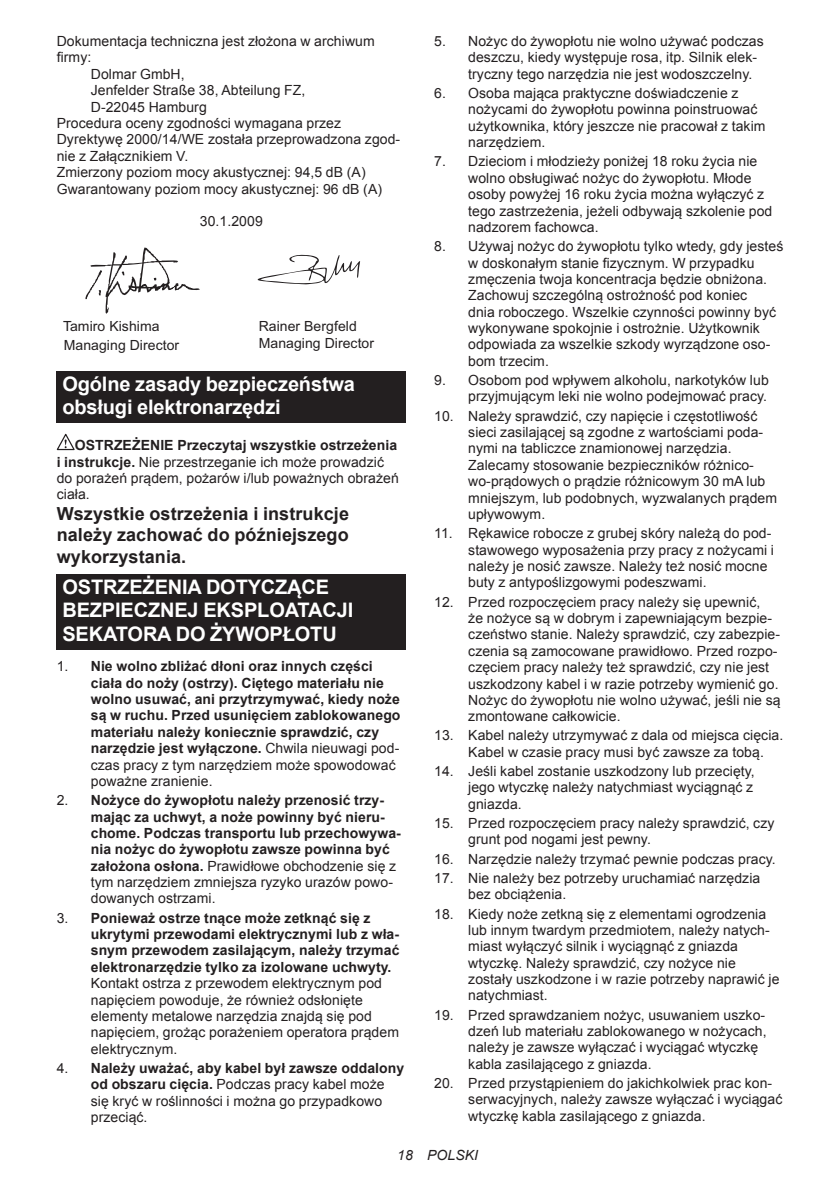
<style>
.page{position:relative;width:840px;height:1191px;background:#fff}
.page>*{position:absolute;margin:0;border:0;box-sizing:border-box;transform-origin:0 0}
.t1{font:700 20px/23.4px "Arial";letter-spacing:-.01em;color:#fff}
.t2{font:700 18px/21px "Arial";letter-spacing:.005em;color:#231f20;text-align:justify}
.t3{font:14px/16.4px "Arial";letter-spacing:.005em;color:#231f20}
.t4{font:700 14px/16.4px "Arial";letter-spacing:.005em;color:#231f20}
.t5{font:italic 14px "Arial";letter-spacing:.005em;color:#231f20}
.s1{font-weight:700}
.s2{font-weight:400}
</style>
<div class="page">
<svg style="left:257px;top:255px;width:103px;height:29px"></svg>
<svg style="left:85px;top:247px;width:114px;height:67px"></svg>
<div style="left:57px;top:371px;width:348px;height:52px;background:#231f20"></div>
<svg style="left:57px;top:434px;width:18px;height:16px"></svg>
<div style="left:57px;top:574px;width:348px;height:75px;background:#231f20"></div>
<p class="t3" style="left:57px;top:33px;width:319px">Dokumentacja techniczna jest złożona w archiwum</p>
<p class="t3" style="left:57px;top:49px;width:36px">firmy:</p>
<p class="t3" style="left:91px;top:66px;width:95px">Dolmar GmbH,</p>
<p class="t3" style="left:91px;top:82px;width:216px">Jenfelder Straße 38, Abteilung FZ,</p>
<p class="t3" style="left:91px;top:99px;width:117px">D-22045 Hamburg</p>
<p class="t3" style="left:57px;top:115px;width:286px">Procedura oceny zgodności wymagana przez</p>
<p class="t3" style="left:57px;top:131px;width:345px">Dyrektywę 2000/14/WE została przeprowadzona zgod-</p>
<p class="t3" style="left:57px;top:148px;width:133px">nie z Załącznikiem V.</p>
<p class="t3" style="left:57px;top:164px;width:310px">Zmierzony poziom mocy akustycznej: 94,5 dB (A)</p>
<p class="t3" style="left:57px;top:180px;width:327px">Gwarantowany poziom mocy akustycznej: 96 dB (A)</p>
<p class="t3" style="left:200px;top:213px;width:64px">30.1.2009</p>
<p class="t3" style="left:63px;top:318px;width:98px">Tamiro Kishima</p>
<p class="t3" style="left:258px;top:318px;width:100px">Rainer Bergfeld</p>
<p class="t3" style="left:64px;top:337px;width:117px">Managing Director</p>
<p class="t3" style="left:258px;top:334px;width:117px">Managing Director</p>
<h1 class="t1" style="left:62px;top:373px;width:294px">Ogólne zasady bezpieczeństwa obsługi elektronarzędzi</h1>
<p class="t3" style="left:57px;top:437px;width:343px;text-indent:18px"><span class="s1">OSTRZEŻENIE Przeczytaj wszystkie ostrzeżenia i instrukcje.</span> Nie przestrzeganie ich może prowadzić do porażeń prądem, pożarów i/lub poważnych obrażeń ciała.</p>
<p class="t2" style="left:57px;top:504px;width:294px">Wszystkie ostrzeżenia i instrukcje należy zachować do późniejszego wykorzystania.</p>
<h1 class="t1" style="left:62px;top:576px;width:292px">OSTRZEŻENIA DOTYCZĄCE<br>BEZPIECZNEJ EKSPLOATACJI<br>SEKATORA DO ŻYWOPŁOTU</h1>
<p class="t4" style="left:91px;top:658px;width:311px;text-indent:-34px"><span class="s2">1.</span> Nie wolno zbliżać dłoni oraz innych części ciała do noży (ostrzy). Ciętego materiału nie wolno usuwać, ani przytrzymywać, kiedy noże są w ruchu. Przed usunięciem zablokowanego materiału należy koniecznie sprawdzić, czy narzędzie jest wyłączone. <span class="s2">Chwila nieuwagi pod&shy;czas pracy z tym narzędziem może spowodować poważne zranienie.</span></p>
<p class="t4" style="left:91px;top:792px;width:311px;text-indent:-34px"><span class="s2">2.</span> Nożyce do żywopłotu należy przenosić trzy&shy;mając za uchwyt, a noże powinny być nieru&shy;chome. Podczas transportu lub przechowywa&shy;nia nożyc do żywopłotu zawsze powinna być założona osłona. <span class="s2">Prawidłowe obchodzenie się z tym narzędziem zmniejsza ryzyko urazów powo&shy;dowanych ostrzami.</span></p>
<p class="t4" style="left:91px;top:910px;width:310px;text-indent:-34px"><span class="s2">3.</span> Ponieważ ostrze tnące może zetknąć się z ukrytymi przewodami elektrycznymi lub z wła&shy;snym przewodem zasilającym, należy trzymać elektronarzędzie tylko za izolowane uchwyty.</p>
<p class="t3" style="left:91px;top:975px;width:309px">Kontakt ostrza z przewodem elektrycznym pod napięciem powoduje, że również odsłonięte elementy metalowe narzędzia znajdą się pod napięciem, grożąc porażeniem operatora prądem elektrycznym.</p>
<p class="t3" style="left:91px;top:1060px;width:315px;text-indent:-34px">4. <span class="s1">Należy uważać, aby kabel był zawsze oddalony od obszaru cięcia.</span> Podczas pracy kabel może się kryć w roślinności i można go przypadkowo przeciąć.</p>
<p class="t3" style="left:468px;top:33px;width:297px;text-indent:-34px">5. Nożyc do żywopłotu nie wolno używać podczas deszczu, kiedy występuje rosa, itp. Silnik elek&shy;tryczny tego narzędzia nie jest wodoszczelny.</p>
<p class="t3" style="left:468px;top:85px;width:299px;text-indent:-34px">6. Osoba mająca praktyczne doświadczenie z nożycami do żywopłotu powinna poinstruować użytkownika, który jeszcze nie pracował z takim narzędziem.</p>
<p class="t3" style="left:468px;top:153px;width:305px;text-indent:-34px">7. Dzieciom i młodzieży poniżej 18 roku życia nie wolno obsługiwać nożyc do żywopłotu. Młode osoby powyżej 16 roku życia można wyłączyć z tego zastrzeżenia, jeżeli odbywają szkolenie pod nadzorem fachowca.</p>
<p class="t3" style="left:468px;top:238px;width:316px;text-indent:-34px">8. Używaj nożyc do żywopłotu tylko wtedy, gdy jesteś w doskonałym stanie fizycznym. W przypadku zmęczenia twoja koncentracja będzie obniżona.<br>Zachowuj szczególną ostrożność pod koniec<br>dnia roboczego. Wszelkie czynności powinny być wykonywane spokojnie i ostrożnie. Użytkownik odpowiada za wszelkie szkody wyrządzone oso&shy;bom trzecim.</p>
<p class="t3" style="left:434px;top:372px;width:336px;text-align:right">9. Osobom pod wpływem alkoholu, narkotyków lub przyjmującym leki nie wolno podejmować pracy.</p>
<p class="t3" style="left:468px;top:408px;width:310px;text-indent:-34px">10. Należy sprawdzić, czy napięcie i częstotliwość sieci zasilającej są zgodne z wartościami poda&shy;nymi na tabliczce znamionowej narzędzia.<br>Zalecamy stosowanie bezpieczników różnico&shy;wo-prądowych o prądzie różnicowym 30 mA lub mniejszym, lub podobnych, wyzwalanych prądem upływowym.</p>
<p class="t3" style="left:468px;top:525px;width:307px;text-indent:-34px">11. Rękawice robocze z grubej skóry należą do pod&shy;stawowego wyposażenia przy pracy z nożycami i należy je nosić zawsze. Należy też nosić mocne buty z antypoślizgowymi podeszwami.</p>
<p class="t3" style="left:468px;top:593px;width:314px;text-indent:-34px">12. Przed rozpoczęciem pracy należy się upewnić,<br>że nożyce są w dobrym i zapewniającym bezpie&shy;czeństwo stanie. Należy sprawdzić, czy zabezpie&shy;czenia są zamocowane prawidłowo. Przed rozpo&shy;częciem pracy należy też sprawdzić, czy nie jest uszkodzony kabel i w razie potrzeby wymienić go.<br>Nożyc do żywopłotu nie wolno używać, jeśli nie są zmontowane całkowicie.</p>
<p class="t3" style="left:468px;top:727px;width:316px;text-indent:-34px">13. Kabel należy utrzymywać z dala od miejsca cięcia.<br>Kabel w czasie pracy musi być zawsze za tobą.</p>
<p class="t3" style="left:468px;top:763px;width:288px;text-align:justify;text-indent:-34px">14. Jeśli kabel zostanie uszkodzony lub przecięty, jego wtyczkę należy natychmiast wyciągnąć z gniazda.</p>
<p class="t3" style="left:468px;top:815px;width:307px;text-indent:-34px">15. Przed rozpoczęciem pracy należy sprawdzić, czy grunt pod nogami jest pewny.</p>
<p class="t3" style="left:434px;top:850px;width:343px">16. Narzędzie należy trzymać pewnie podczas pracy.</p>
<p class="t3" style="left:468px;top:870px;width:293px;text-indent:-34px">17. Nie należy bez potrzeby uruchamiać narzędzia bez obciążenia.</p>
<p class="t3" style="left:468px;top:905px;width:312px;text-indent:-34px">18. Kiedy noże zetkną się z elementami ogrodzenia lub innym twardym przedmiotem, należy natych&shy;miast wyłączyć silnik i wyciągnąć z gniazda wtyczkę. Należy sprawdzić, czy nożyce nie zostały uszkodzone i w razie potrzeby naprawić je natychmiast.</p>
<p class="t3" style="left:468px;top:1006px;width:300px;text-indent:-34px">19. Przed sprawdzaniem nożyc, usuwaniem uszko&shy;dzeń lub materiału zablokowanego w nożycach, należy je zawsze wyłączać i wyciągać wtyczkę kabla zasilającego z gniazda.</p>
<p class="t3" style="left:468px;top:1075px;width:315px;text-indent:-34px">20. Przed przystąpieniem do jakichkolwiek prac kon&shy;serwacyjnych, należy zawsze wyłączać i wyciągać wtyczkę kabla zasilającego z gniazda.</p>
<p class="t5" style="left:397px;top:1146px;width:82px">18 POLSKI</p>
</div>
